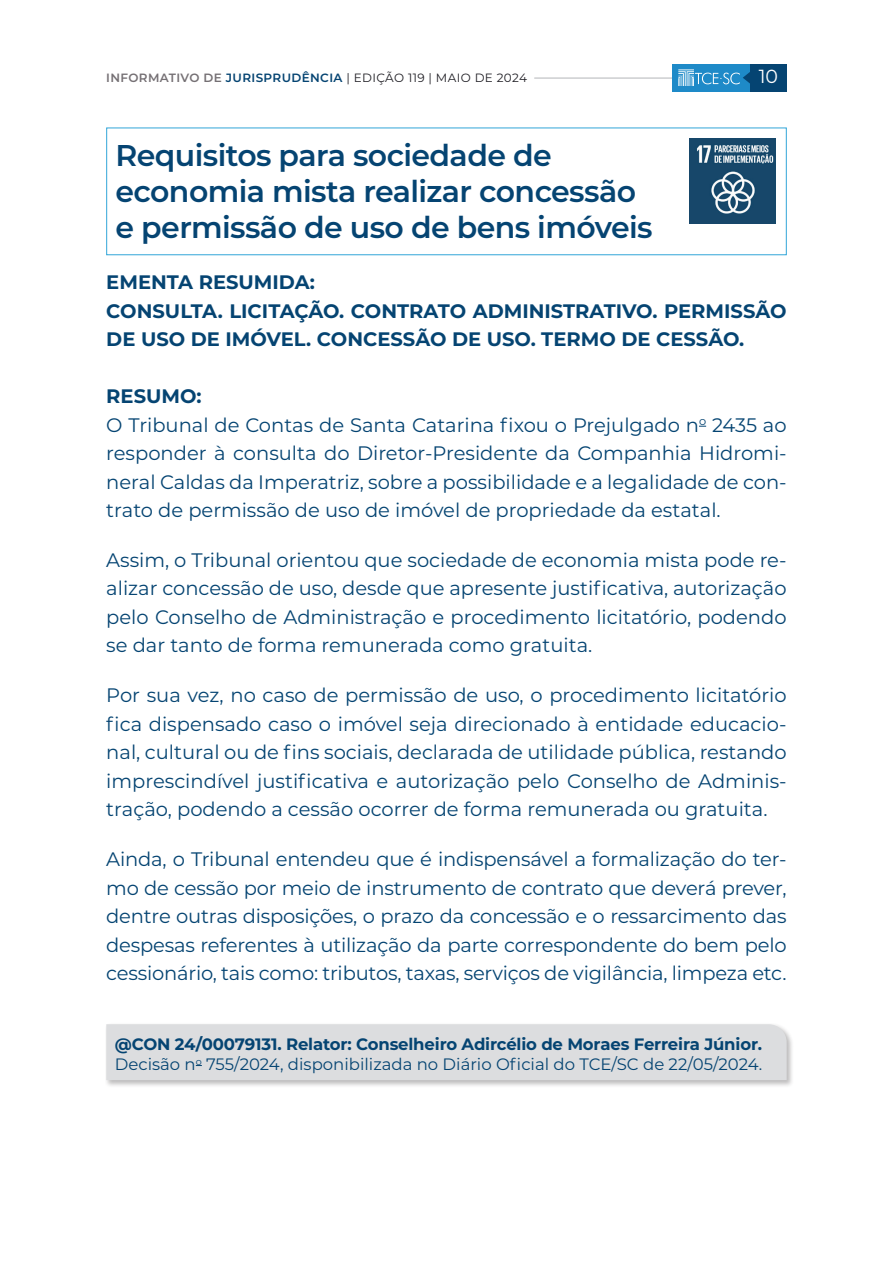
<style>
.page{position:relative;width:893px;height:1263px;background:#fff}
.page>*{position:absolute;margin:0;border:0;box-sizing:border-box;transform-origin:0 0}
.t1{font:600 30px/36px "Montserrat";letter-spacing:-.02em;color:#054472}
.t2{font:19.5px/28.5px "Montserrat";color:#054472;text-align:justify}
.t3{font:700 19.5px/28.5px "Montserrat";color:#054472}
.t4{font:18.9px "Montserrat";color:#fff}
.t5{font:16.5px/19.8px "Montserrat";color:#054472}
.t6{font:12px "Montserrat";letter-spacing:.03em;color:#1f1e24}
.s1{font-weight:600;color:#757074}
.s2{font-weight:600;color:#054472}
.s3{font-weight:700}
</style>
<div class="page">
<hr style="left:535px;top:77px;width:147px;height:2px;background:#bcbdc0">
<div style="left:672px;top:64px;width:80px;height:28px;background:#1e8ac8"></div>
<div style="left:750px;top:64px;width:37px;height:28px;background:#054472"></div>
<svg style="left:678px;top:69px;width:72px;height:17px"></svg>
<div style="left:105px;top:1022px;width:689px;height:66px;background:#231f20;opacity:.3"></div>
<div style="left:106px;top:1024px;width:681px;height:56px;background:#dcdddf"></div>
<div style="left:106px;top:128px;width:681px;height:127px;border:1px solid #31a5d8"></div>
<img style="left:690px;top:138px;width:85px;height:86px">
<p class="t6" style="left:106px;top:70px;width:422px"><span class="s1">INFORMATIVO DE</span> <span class="s2">JURISPRUDÊNCIA</span> | EDIÇÃO 119 | MAIO DE 2024</p>
<p class="t4" style="left:759px;top:64px;width:21px">10</p>
<h1 class="t1" style="left:116px;top:136px;width:539px">Requisitos para sociedade de economia mista realizar concessão e permissão de uso de bens imóveis</h1>
<p class="t3" style="left:106px;top:267px;width:682px">EMENTA RESUMIDA:<br>CONSULTA. LICITAÇÃO. CONTRATO ADMINISTRATIVO. PERMISSÃO<br>DE USO DE IMÓVEL. CONCESSÃO DE USO. TERMO DE CESSÃO.</p>
<p class="t2" style="left:106px;top:381px;width:682px;text-align:left"><span class="s3">RESUMO:<br></span>O Tribunal de Contas de Santa Catarina fixou o Prejulgado n<sup>o</sup> 2435 ao responder à consulta do Diretor-Presidente da Companhia Hidromi&shy;neral Caldas da Imperatriz, sobre a possibilidade e a legalidade de con&shy;trato de permissão de uso de imóvel de propriedade da estatal.</p>
<p class="t2" style="left:106px;top:545px;width:682px">Assim, o Tribunal orientou que sociedade de economia mista pode re&shy;alizar concessão de uso, desde que apresente justificativa, autorização pelo Conselho de Administração e procedimento licitatório, podendo se dar tanto de forma remunerada como gratuita.</p>
<p class="t2" style="left:106px;top:680px;width:682px">Por sua vez, no caso de permissão de uso, o procedimento licitatório fica dispensado caso o imóvel seja direcionado à entidade educacio&shy;nal, cultural ou de fins sociais, declarada de utilidade pública, restando imprescindível justificativa e autorização pelo Conselho de Adminis&shy;tração, podendo a cessão ocorrer de forma remunerada ou gratuita.</p>
<p class="t2" style="left:106px;top:844px;width:682px">Ainda, o Tribunal entendeu que é indispensável a formalização do ter&shy;mo de cessão por meio de instrumento de contrato que deverá prever, dentre outras disposições, o prazo da concessão e o ressarcimento das despesas referentes à utilização da parte correspondente do bem pelo cessionário, tais como: tributos, taxas, serviços de vigilância, limpeza etc.</p>
<p class="t5" style="left:115px;top:1034px;width:649px"><span class="s3">@CON 24/00079131. Relator: Conselheiro Adircélio de Moraes Ferreira Júnior.<br></span>Decisão n<sup>o</sup> 755/2024, disponibilizada no Diário Oficial do TCE/SC de 22/05/2024.</p>
</div>
